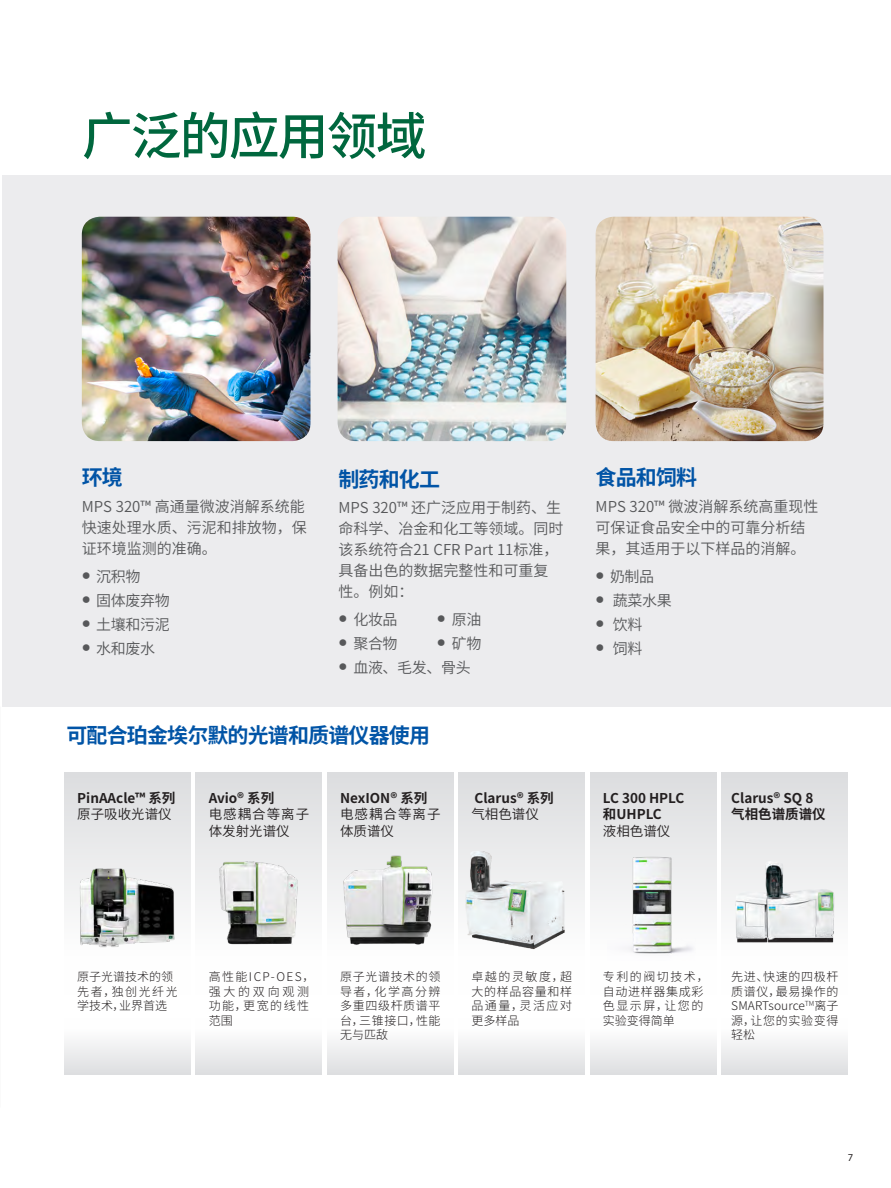
<style>
.page{position:relative;width:891px;height:1188px;background:#fff}
.page>*{position:absolute;margin:0;border:0;box-sizing:border-box;transform-origin:0 0}
.t1{font:500 51px "Source Han Sans SC";letter-spacing:-.04em;color:#00673e}
.t2{font:700 21px "Source Han Sans CN";letter-spacing:-.04em;color:#0154a6}
.t3{font:15px/21px "Source Han Sans CN";color:#57585a}
.t4{font:700 13.5px "Source Han Sans CN";color:#231f20}
.t5{font:13.5px/16.2px "Source Han Sans CN";letter-spacing:.075em;color:#231f20}
.t6{font:13.5px "Source Han Sans CN";color:#231f20}
.t7{font:300 12px/14.4px "Source Han Sans CN";letter-spacing:.055em;color:#231f20;text-align:justify}
.t8{font:300 12px/14.4px "Source Han Sans CN";letter-spacing:.125em;color:#231f20}
.t9{font:300 12px "Source Han Sans CN";color:#231f20}
.t10{font:10.5px "Myriad Pro";color:#231f20}
</style>
<div class="page">
<div style="left:2px;top:176px;width:889px;height:531px;background:#ececee"></div>
<div style="left:64px;top:773px;width:127px;height:222px;background:linear-gradient(to bottom,#dddee0,#fff)"></div>
<div style="left:721px;top:1018px;width:127px;height:57px;background:linear-gradient(to bottom,#fff,#dddee0)"></div>
<div style="left:327px;top:773px;width:127px;height:222px;background:linear-gradient(to bottom,#dddee0,#fff)"></div>
<div style="left:458px;top:1018px;width:127px;height:57px;background:linear-gradient(to bottom,#fff,#dddee0)"></div>
<div style="left:590px;top:773px;width:126px;height:222px;background:linear-gradient(to bottom,#dddee0,#fff)"></div>
<div style="left:196px;top:1018px;width:126px;height:57px;background:linear-gradient(to bottom,#fff,#dddee0)"></div>
<div style="left:196px;top:773px;width:126px;height:222px;background:linear-gradient(to bottom,#dddee0,#fff)"></div>
<div style="left:590px;top:1018px;width:126px;height:57px;background:linear-gradient(to bottom,#fff,#dddee0)"></div>
<div style="left:458px;top:773px;width:127px;height:222px;background:linear-gradient(to bottom,#dddee0,#fff)"></div>
<div style="left:327px;top:1018px;width:127px;height:57px;background:linear-gradient(to bottom,#fff,#dddee0)"></div>
<div style="left:721px;top:773px;width:127px;height:222px;background:linear-gradient(to bottom,#dddee0,#fff)"></div>
<div style="left:64px;top:1018px;width:127px;height:57px;background:linear-gradient(to bottom,#fff,#dddee0)"></div>
<img style="left:82px;top:217px;width:228px;height:224px">
<img style="left:596px;top:217px;width:228px;height:224px">
<img style="left:338px;top:217px;width:228px;height:224px">
<img style="left:70px;top:866px;width:107px;height:85px">
<img style="left:218px;top:859px;width:81px;height:90px">
<img style="left:339px;top:852px;width:97px;height:97px">
<img style="left:462px;top:848px;width:106px;height:105px">
<img style="left:608px;top:850px;width:96px;height:110px">
<img style="left:730px;top:859px;width:113px;height:90px">
<p class="t1" style="left:82px;top:107px;width:346px">广泛的应用领域</p>
<p class="t2" style="left:82px;top:466px;width:43px">环境</p>
<p class="t2" style="left:596px;top:466px;width:103px">食品和饲料</p>
<p class="t3" style="left:82px;top:496px;width:227px">MPS 320™ 高通量微波消解系统能快速处理水质、污泥和排放物，保证环境监测的准确。</p>
<p class="t3" style="left:82px;top:567px;width:60px"><sup>●</sup> 沉积物</p>
<p class="t3" style="left:82px;top:591px;width:89px"><sup>●</sup> 固体废弃物</p>
<p class="t3" style="left:82px;top:615px;width:89px"><sup>●</sup> 土壤和污泥</p>
<p class="t3" style="left:82px;top:639px;width:75px"><sup>●</sup> 水和废水</p>
<p class="t2" style="left:338px;top:467px;width:103px">制药和化工</p>
<p class="t3" style="left:596px;top:496px;width:224px">MPS 320™ 微波消解系统高重现性可保证食品安全中的可靠分析结果，其适用于以下样品的消解。</p>
<p class="t3" style="left:596px;top:567px;width:60px"><sup>●</sup> 奶制品</p>
<p class="t3" style="left:596px;top:591px;width:78px"><sup>●</sup> 蔬菜水果</p>
<p class="t3" style="left:596px;top:615px;width:48px"><sup>●</sup> 饮料</p>
<p class="t3" style="left:596px;top:639px;width:48px"><sup>●</sup> 饲料</p>
<p class="t3" style="left:338px;top:497px;width:226px">MPS 320™ 还广泛应用于制药、生命科学、冶金和化工等领域。同时该系统符合21 CFR Part 11标准，具备出色的数据完整性和可重复性。例如：</p>
<p class="t3" style="left:338px;top:609px;width:61px"><sup>●</sup> 化妆品</p>
<p class="t3" style="left:437px;top:609px;width:46px"><sup>●</sup> 原油</p>
<p class="t3" style="left:338px;top:633px;width:61px"><sup>●</sup> 聚合物</p>
<p class="t3" style="left:437px;top:633px;width:46px"><sup>●</sup> 矿物</p>
<p class="t3" style="left:338px;top:657px;width:134px"><sup>●</sup> 血液、毛发、骨头</p>
<p class="t2" style="left:66px;top:723px;width:365px">可配合珀金埃尔默的光谱和质谱仪器使用</p>
<p class="t4" style="left:77px;top:791px;width:100px">PinAAcle™ 系列</p>
<p class="t6" style="left:77px;top:807px;width:96px">原子吸收光谱仪</p>
<p class="t4" style="left:209px;top:791px;width:67px">Avio® 系列</p>
<p class="t5" style="left:209px;top:807px;width:102px">电感耦合等离子体发射光谱仪</p>
<p class="t4" style="left:340px;top:791px;width:89px">NexION® 系列</p>
<p class="t5" style="left:340px;top:807px;width:102px">电感耦合等离子体质谱仪</p>
<p class="t4" style="left:474px;top:791px;width:81px">Clarus® 系列</p>
<p class="t6" style="left:471px;top:807px;width:69px">气相色谱仪</p>
<p class="t4" style="left:603px;top:791px;width:83px">LC 300 HPLC</p>
<p class="t4" style="left:603px;top:807px;width:60px">和UHPLC</p>
<p class="t6" style="left:603px;top:823px;width:69px">液相色谱仪</p>
<p class="t4" style="left:731px;top:791px;width:84px">Clarus® SQ 8</p>
<p class="t4" style="left:731px;top:807px;width:96px">气相色谱质谱仪</p>
<p class="t9" style="left:77px;top:970px;width:97px">原子光谱技术的领</p>
<p class="t7" style="left:77px;top:984px;width:102px">先者，独创光纤光学技术，业界首选</p>
<p class="t8" style="left:209px;top:970px;width:107px">高性能ICP-OES，强大的双向观测功能，更宽的线性范围</p>
<p class="t7" style="left:340px;top:970px;width:102px">原子光谱技术的领导者，化学高分辨多重四级杆质谱平台，三锥接口，性能无与匹敌</p>
<p class="t7" style="left:471px;top:970px;width:102px">卓越的灵敏度，超大的样品容量和样品通量，灵活应对更多样品</p>
<p class="t7" style="left:603px;top:970px;width:107px;text-align:left">专利的阀切技术，自动进样器集成彩色显示屏，让您的实验变得简单</p>
<p class="t7" style="left:731px;top:970px;width:109px">先进、快速的四极杆质谱仪，最易操作的SMARTsource<sup>TM</sup>离子源，让您的实验变得轻松</p>
<p class="t10" style="left:848px;top:1151px;width:7px">7</p>
</div>
